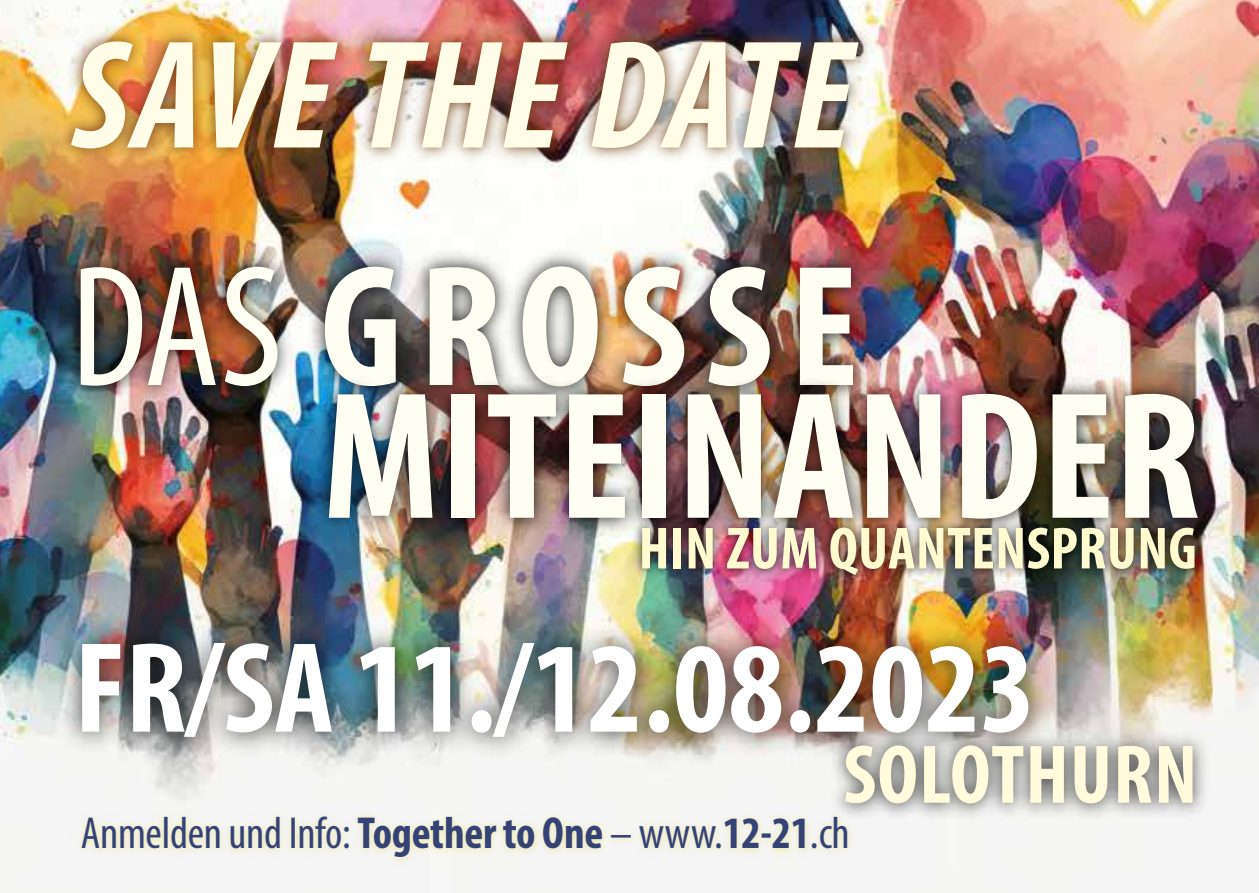
<style>
.page{position:relative;width:1259px;height:893px;background:#fff}
.page>*{position:absolute;margin:0;border:0;box-sizing:border-box;transform-origin:0 0}
.t1{font:700 condensed 183px "Myriad Pro";letter-spacing:.005em;color:#fffef3}
.t2{font:700 condensed 174px "Myriad Pro";letter-spacing:.095em;color:#fffef3}
.t3{font:italic 700 condensed 156px "Myriad Pro";letter-spacing:.015em;color:#fffce7}
.t4{font:700 condensed 129.9px "Myriad Pro";color:#fff}
.t5{font:700 condensed 84px "Myriad Pro";letter-spacing:.015em;color:#fffbdc}
.t6{font:700 condensed 60px "Myriad Pro";letter-spacing:.005em;color:#fffad0}
.t7{font:condensed 45px "Myriad Pro";letter-spacing:-.005em;color:#354275}
.s1{font-weight:400}
.s2{font-weight:700}
</style>
<div class="page">
<img style="left:0;top:0;width:1259px;height:893px">
<img style="left:51px;top:0;width:828px;height:207px">
<img style="left:41px;top:589px;width:1029px;height:210px">
<img style="left:47px;top:216px;width:852px;height:237px">
<img style="left:71px;top:800px;width:789px;height:70px">
<img style="left:819px;top:709px;width:403px;height:138px">
<img style="left:299px;top:341px;width:926px;height:246px">
<img style="left:625px;top:504px;width:586px;height:93px">
<h3 class="t3" style="left:72px;top:-2px;width:782px">SAVE THE DATE</h3>
<h2 class="t2" style="left:70px;top:218px;width:789px"><span class="s1">DAS</span> GROSSE</h2>
<h1 class="t1" style="left:323px;top:342px;width:879px">MITEINANDER</h1>
<h3 class="t6" style="left:638px;top:511px;width:560px">HIN ZUM QUANTENSPRUNG</h3>
<h3 class="t4" style="left:75px;top:607px;width:962px">FR/SA 11./12.08.2023</h3>
<h3 class="t5" style="left:843px;top:722px;width:356px">SOLOTHURN</h3>
<p class="t7" style="left:81px;top:806px;width:770px">Anmelden und Info: <span class="s2">Together to One</span> – www.<span class="s2">12-21</span>.ch</p>
</div>
